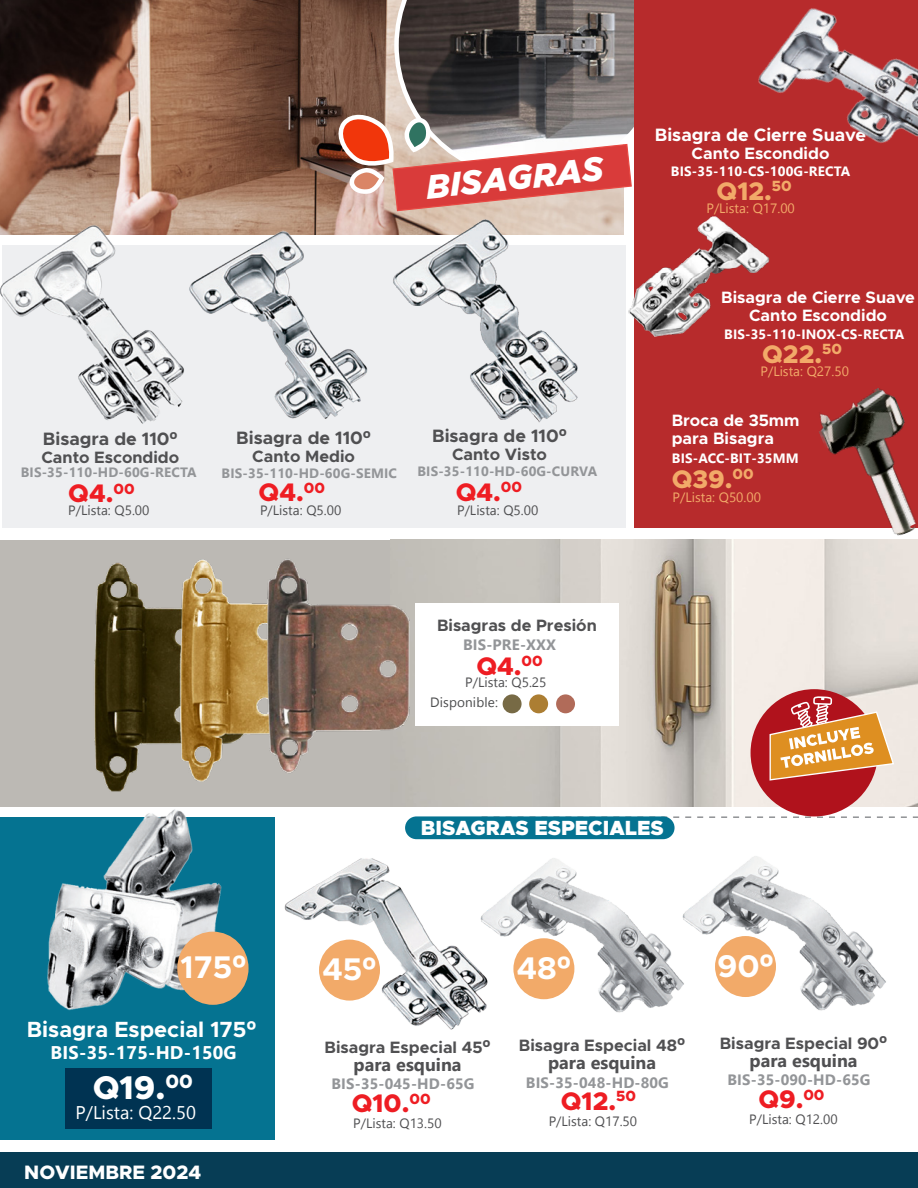
<style>
.page{position:relative;width:918px;height:1188px;background:#fff}
.page>*{position:absolute;margin:0;border:0;box-sizing:border-box;transform-origin:0 0}
.t1{font:italic 900 33.15px "Gotham";color:#fff}
.t2{font:800 33px "Metropolis";color:#fff}
.t3{font:700 31.5px "Metropolis";color:#fff}
.t4{font:800 25.5px "Metropolis";color:#ee1d23}
.t5{font:800 25.5px "Metropolis";color:#f2aa69}
.t6{font:700 22.05px "Metropolis";color:#fff}
.t7{font:900 20.55px "Metropolis";color:#fff}
.t8{font:800 19.5px "Metropolis";color:#fff}
.t9{font:700 18.45px "Nirmala UI";letter-spacing:.01em;color:#fff}
.t10{font:18.45px "Nirmala UI";color:#fff}
.t11{font:700 18px "Metropolis";color:#505052}
.t12{font:700 18px "Microsoft New Tai Lue";color:#505052}
.t13{font:700 18px "Metropolis";color:#fff}
.t14{font:700 16.5px "Metropolis";color:#505052}
.t15{font:700 16.5px "Metropolis";color:#fff}
.t16{font:700 15px "Nirmala UI";letter-spacing:.01em;color:#939598}
.t17{font:13.5px "Nirmala UI";color:#505052}
.t18{font:700 13.5px "Nirmala UI";letter-spacing:.01em;color:#939598}
.t19{font:700 13.5px "Nirmala UI";letter-spacing:.01em;color:#fff}
.t20{font:13.5px "Nirmala UI";color:#f2aa69}
.t21{font:13.5px "Nirmala UI";letter-spacing:.01em;color:#4b4c4d}
.s1{font-family:"Microsoft New Tai Lue"}
.s2{font-family:"Microsoft New Tai Lue";font-size:18px}
</style>
<div class="page">
<img style="left:0;top:0;width:611px;height:234px">
<svg style="left:394px;top:0;width:241px;height:180px;background:#57504f"></svg>
<div style="left:0;top:817px;width:275px;height:323px;background:#057391"></div>
<div style="left:66px;top:1068px;width:146px;height:61px;background:#003352"></div>
<img style="left:47px;top:809px;width:192px;height:202px">
<div style="left:177px;top:932px;width:72px;height:73px;background:#f2aa69;border-radius:50%"></div>
<div style="left:635px;top:0;width:283px;height:528px;background:#b72b2c"></div>
<img style="left:494px;top:858px;width:186px;height:155px">
<img style="left:284px;top:858px;width:210px;height:172px">
<div style="left:319px;top:940px;width:61px;height:61px;background:#f2aa69;border-radius:50%"></div>
<div style="left:513px;top:938px;width:61px;height:61px;background:#f2aa69;border-radius:50%"></div>
<img style="left:680px;top:856px;width:206px;height:155px">
<div style="left:715px;top:936px;width:61px;height:61px;background:#f2aa69;border-radius:50%"></div>
<div style="left:0;top:1153px;width:918px;height:35px;background:#073d55"></div>
<svg style="left:667px;top:816px;width:251px;height:2px"></svg>
<div style="left:405px;top:816px;width:270px;height:23px;background:#057391;border-radius:11px"></div>
<img style="left:758px;top:8px;width:160px;height:135px">
<img style="left:611px;top:182px;width:159px;height:181px">
<div style="left:0;top:540px;width:414px;height:267px;background:#bcb9b4"></div>
<img style="left:414px;top:540px;width:504px;height:267px">
<img style="left:94px;top:559px;width:316px;height:233px">
<div style="left:415px;top:603px;width:204px;height:122px;background:#fff"></div>
<div style="left:503px;top:694px;width:19px;height:19px;background:#776a45;border-radius:50%"></div>
<div style="left:529px;top:694px;width:19px;height:19px;background:#ac7e33;border-radius:50%"></div>
<div style="left:556px;top:694px;width:19px;height:19px;background:#b16b59;border-radius:50%"></div>
<div style="left:751px;top:689px;width:127px;height:127px;background:#b0121c;border-radius:50%"></div>
<svg style="left:769px;top:696px;width:126px;height:85px"></svg>
<img style="left:812px;top:388px;width:106px;height:162px">
<div style="left:2px;top:246px;width:623px;height:282px;background:#eeeff1"></div>
<img style="left:199px;top:227px;width:175px;height:192px">
<img style="left:0;top:219px;width:199px;height:205px">
<img style="left:383px;top:212px;width:218px;height:211px">
<svg style="left:331px;top:109px;width:302px;height:103px;background:#c48079"></svg>
<p class="t1" style="left:424px;top:168px;width:179px;rotate:-6deg">BISAGRAS</p>
<p class="t11" style="left:43px;top:427px;width:136px">Bisagra de 110<span class="s1">º</span></p>
<p class="t14" style="left:41px;top:447px;width:139px">Canto Escondido</p>
<p class="t4" style="left:68px;top:477px;width:68px">Q4.<sup>00</sup></p>
<p class="t17" style="left:68px;top:499px;width:83px">P/Lista: Q5.00</p>
<p class="t18" style="left:21px;top:461px;width:177px">BIS-35-110-HD-60G-RECTA</p>
<p class="t11" style="left:236px;top:426px;width:136px">Bisagra de 110<span class="s1">º</span></p>
<p class="t14" style="left:252px;top:445px;width:104px">Canto Medio</p>
<p class="t4" style="left:259px;top:476px;width:68px">Q4.<sup>00</sup></p>
<p class="t17" style="left:260px;top:500px;width:83px">P/Lista: Q5.00</p>
<p class="t18" style="left:222px;top:462px;width:177px">BIS-35-110-HD-60G-SEMIC</p>
<p class="t11" style="left:432px;top:424px;width:136px">Bisagra de 110<span class="s1">º</span></p>
<p class="t14" style="left:452px;top:444px;width:97px">Canto Visto</p>
<p class="t18" style="left:417px;top:460px;width:181px">BIS-35-110-HD-60G-CURVA</p>
<p class="t4" style="left:456px;top:475px;width:68px">Q4.<sup>00</sup></p>
<p class="t17" style="left:457px;top:499px;width:83px">P/Lista: Q5.00</p>
<p class="t14" style="left:437px;top:615px;width:161px">Bisagras de Presión</p>
<p class="t16" style="left:463px;top:632px;width:94px">BIS-PRE-XXX</p>
<p class="t4" style="left:476px;top:650px;width:68px">Q4.<sup>00</sup></p>
<p class="t17" style="left:465px;top:671px;width:83px">P/Lista: Q5.25</p>
<p class="t21" style="left:430px;top:691px;width:69px">Disponible:</p>
<p class="t13" style="left:655px;top:124px;width:213px">Bisagra de Cierre Suave</p>
<p class="t15" style="left:692px;top:143px;width:139px">Canto Escondido</p>
<p class="t19" style="left:671px;top:160px;width:181px">BIS-35-110-CS-100G-RECTA</p>
<p class="t5" style="left:717px;top:175px;width:77px">Q12.<sup>50</sup></p>
<p class="t20" style="left:706px;top:197px;width:90px">P/Lista: Q17.00</p>
<p class="t15" style="left:721px;top:287px;width:195px">Bisagra de Cierre Suave</p>
<p class="t15" style="left:749px;top:305px;width:139px">Canto Escondido</p>
<p class="t19" style="left:724px;top:323px;width:182px">BIS-35-110-INOX-CS-RECTA</p>
<p class="t5" style="left:762px;top:338px;width:81px">Q22.<sup>50</sup></p>
<p class="t20" style="left:761px;top:361px;width:90px">P/Lista: Q27.50</p>
<p class="t15" style="left:672px;top:410px;width:129px">Broca de 35mm</p>
<p class="t15" style="left:672px;top:428px;width:104px">para Bisagra</p>
<p class="t19" style="left:672px;top:447px;width:128px">BIS-ACC-BIT-35MM</p>
<p class="t20" style="left:673px;top:486px;width:90px">P/Lista: Q50.00</p>
<p class="t5" style="left:672px;top:463px;width:83px">Q39.<sup>00</sup></p>
<p class="t7" style="left:421px;top:815px;width:244px">BISAGRAS ESPECIALES</p>
<p class="t3" style="left:181px;top:947px;width:67px">175<span class="s1">º</span></p>
<p class="t3" style="left:322px;top:949px;width:56px">45<span class="s1">º</span></p>
<p class="t3" style="left:517px;top:948px;width:56px">48<span class="s1">º</span></p>
<p class="t3" style="left:717px;top:946px;width:58px">90<span class="s1">º</span></p>
<p class="t6" style="left:27px;top:1015px;width:231px">Bisagra Especial 175<span class="s1">º</span></p>
<p class="t9" style="left:51px;top:1037px;width:188px">BIS-35-175-HD-150G</p>
<p class="t2" style="left:93px;top:1066px;width:101px">Q19.<sup>00</sup></p>
<p class="t10" style="left:76px;top:1098px;width:122px">P/Lista: Q22.50</p>
<p class="t8" style="left:24px;top:1160px;width:179px">NOVIEMBRE 2024</p>
<p class="t14" style="left:324px;top:1037px;width:168px">Bisagra Especial 45<span class="s2">º</span></p>
<p class="t12" style="left:354px;top:1054px;width:110px">para esquina</p>
<p class="t16" style="left:332px;top:1071px;width:145px">BIS-35-045-HD-65G</p>
<p class="t4" style="left:352px;top:1087px;width:80px">Q10.<sup>00</sup></p>
<p class="t17" style="left:353px;top:1112px;width:90px">P/Lista: Q13.50</p>
<p class="t14" style="left:519px;top:1035px;width:168px">Bisagra Especial 48<span class="s2">º</span></p>
<p class="t12" style="left:548px;top:1053px;width:110px">para esquina</p>
<p class="t16" style="left:526px;top:1070px;width:145px">BIS-35-048-HD-80G</p>
<p class="t4" style="left:561px;top:1085px;width:77px">Q12.<sup>50</sup></p>
<p class="t17" style="left:549px;top:1111px;width:90px">P/Lista: Q17.50</p>
<p class="t14" style="left:720px;top:1033px;width:169px">Bisagra Especial 90<span class="s2">º</span></p>
<p class="t12" style="left:750px;top:1051px;width:110px">para esquina</p>
<p class="t16" style="left:728px;top:1068px;width:145px">BIS-35-090-HD-65G</p>
<p class="t4" style="left:758px;top:1083px;width:68px">Q9.<sup>00</sup></p>
<p class="t17" style="left:749px;top:1108px;width:90px">P/Lista: Q12.00</p>
</div>
